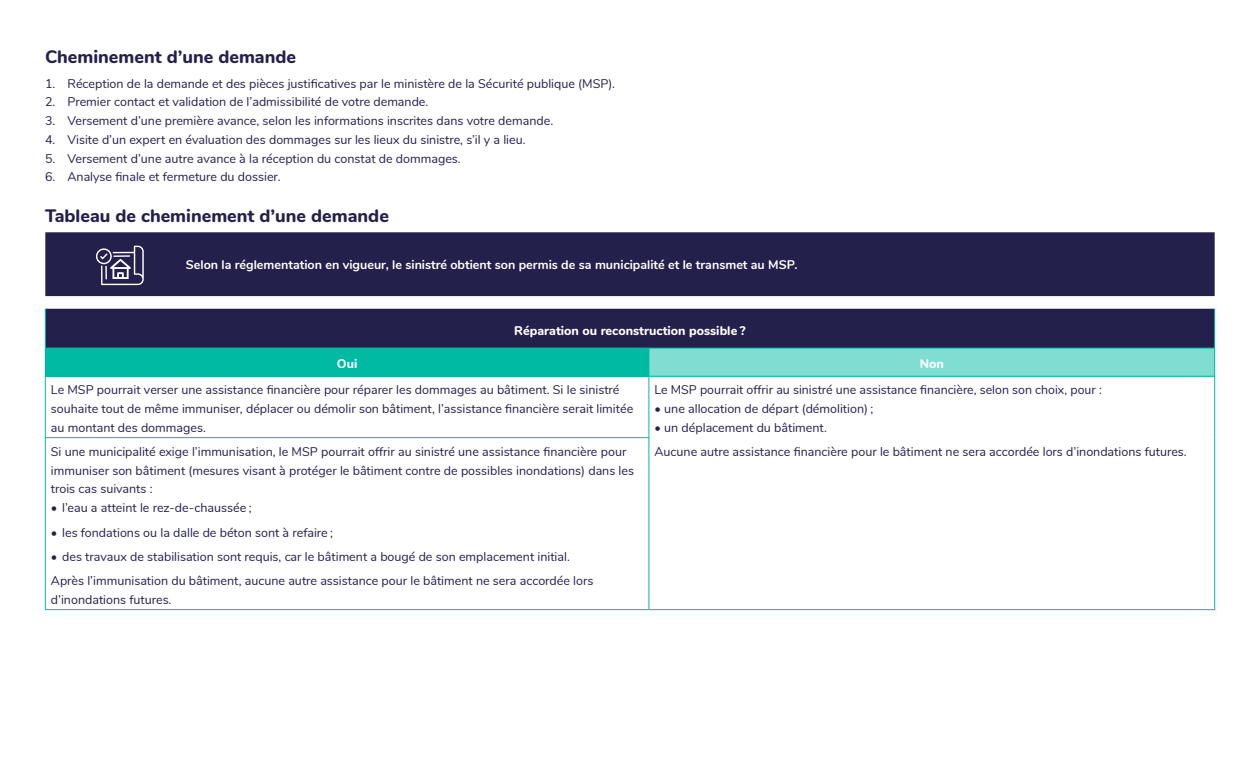
<style>
.page{position:relative;width:1260px;height:765px;background:#fff}
.page>*{position:absolute;margin:0;border:0;box-sizing:border-box;transform-origin:0 0}
.t1{font:800 18px "Nunito";color:#24204c}
.t2{font:12.5px/18.8px "Nunito";color:#24204c}
.t3{font:700 12.5px "Nunito";color:#fff}
.t4{font:800 12.5px "Nunito";color:#fff}
</style>
<div class="page">
<svg style="left:45px;top:232px;width:1170px;height:116px;background:#3c3960"></svg>
<div style="left:45px;top:348px;width:604px;height:28px;background:#00baa3"></div>
<div style="left:649px;top:348px;width:566px;height:28px;background:#80ddd1"></div>
<svg style="left:649px;top:349px;width:1px;height:27px"></svg>
<hr style="left:45px;top:309px;width:1px;height:39px;background:#00baa3">
<hr style="left:1214px;top:309px;width:1px;height:39px;background:#00baa3">
<hr style="left:649px;top:348px;width:566px;height:1px;background:#00baa3">
<svg style="left:1214px;top:348px;width:1px;height:28px"></svg>
<hr style="left:45px;top:376px;width:604px;height:1px;background:#00baa3">
<hr style="left:45px;top:377px;width:1px;height:60px;background:#00baa3">
<hr style="left:649px;top:376px;width:566px;height:1px;background:#00baa3">
<hr style="left:1214px;top:377px;width:1px;height:61px;background:#00baa3">
<hr style="left:1214px;top:438px;width:1px;height:171px;background:#00baa3">
<hr style="left:649px;top:609px;width:566px;height:1px;background:#00baa3">
<hr style="left:45px;top:437px;width:604px;height:1px;background:#00baa3">
<hr style="left:45px;top:438px;width:1px;height:171px;background:#00baa3">
<hr style="left:45px;top:609px;width:604px;height:1px;background:#00baa3">
<hr style="left:649px;top:377px;width:1px;height:60px;background:#00baa3">
<hr style="left:649px;top:438px;width:1px;height:171px;background:#00baa3">
<svg style="left:96px;top:246px;width:48px;height:39px;background:#5e5b7c"></svg>
<h1 class="t1" style="left:45px;top:44px;width:253px">Cheminement d’une demande</h1>
<p class="t2" style="left:45px;top:73px;width:572px">1. Réception de la demande et des pièces justificatives par le ministère de la Sécurité publique (MSP).</p>
<p class="t2" style="left:45px;top:92px;width:385px">2. Premier contact et validation de l’admissibilité de votre demande.</p>
<p class="t2" style="left:45px;top:111px;width:510px">3. Versement d’une première avance, selon les informations inscrites dans votre demande.</p>
<p class="t2" style="left:45px;top:129px;width:482px">4. Visite d’un expert en évaluation des dommages sur les lieux du sinistre, s’il y a lieu.</p>
<p class="t2" style="left:45px;top:148px;width:417px">5. Versement d’une autre avance à la réception du constat de dommages.</p>
<p class="t2" style="left:45px;top:167px;width:237px">6. Analyse finale et fermeture du dossier.</p>
<h1 class="t1" style="left:45px;top:202px;width:345px">Tableau de cheminement d’une demande</h1>
<p class="t3" style="left:186px;top:256px;width:613px">Selon la réglementation en vigueur, le sinistré obtient son permis de sa municipalité et le transmet au MSP.</p>
<p class="t4" style="left:514px;top:321px;width:233px">Réparation ou reconstruction possible ?</p>
<p class="t4" style="left:337px;top:355px;width:22px">Oui</p>
<p class="t4" style="left:920px;top:355px;width:26px">Non</p>
<p class="t2" style="left:51px;top:380px;width:584px">Le MSP pourrait verser une assistance financière pour réparer les dommages au bâtiment. Si le sinistré souhaite tout de même immuniser, déplacer ou démolir son bâtiment, l’assistance financière serait limitée au montant des dommages.</p>
<p class="t2" style="left:655px;top:380px;width:449px">Le MSP pourrait offrir au sinistré une assistance financière, selon son choix, pour :</p>
<p class="t2" style="left:655px;top:399px;width:220px">• une allocation de départ (démolition) ;</p>
<p class="t2" style="left:655px;top:418px;width:174px">• un déplacement du bâtiment.</p>
<p class="t2" style="left:51px;top:441px;width:577px">Si une municipalité exige l’immunisation, le MSP pourrait offrir au sinistré une assistance financière pour</p>
<p class="t2" style="left:655px;top:442px;width:534px">Aucune autre assistance financière pour le bâtiment ne sera accordée lors d’inondations futures.</p>
<p class="t2" style="left:51px;top:460px;width:585px">immuniser son bâtiment (mesures visant à protéger le bâtiment contre de possibles inondations) dans les trois cas suivants :</p>
<p class="t2" style="left:51px;top:498px;width:202px">• l’eau a atteint le rez-de-chaussée ;</p>
<p class="t2" style="left:51px;top:522px;width:284px">• les fondations ou la dalle de béton sont à refaire ;</p>
<p class="t2" style="left:51px;top:544px;width:544px;line-height:24.4px">• des travaux de stabilisation sont requis, car le bâtiment a bougé de son emplacement initial.<br>Après l’immunisation du bâtiment, aucune autre assistance pour le bâtiment ne sera accordée lors</p>
<p class="t2" style="left:51px;top:590px;width:122px">d’inondations futures.</p>
</div>
